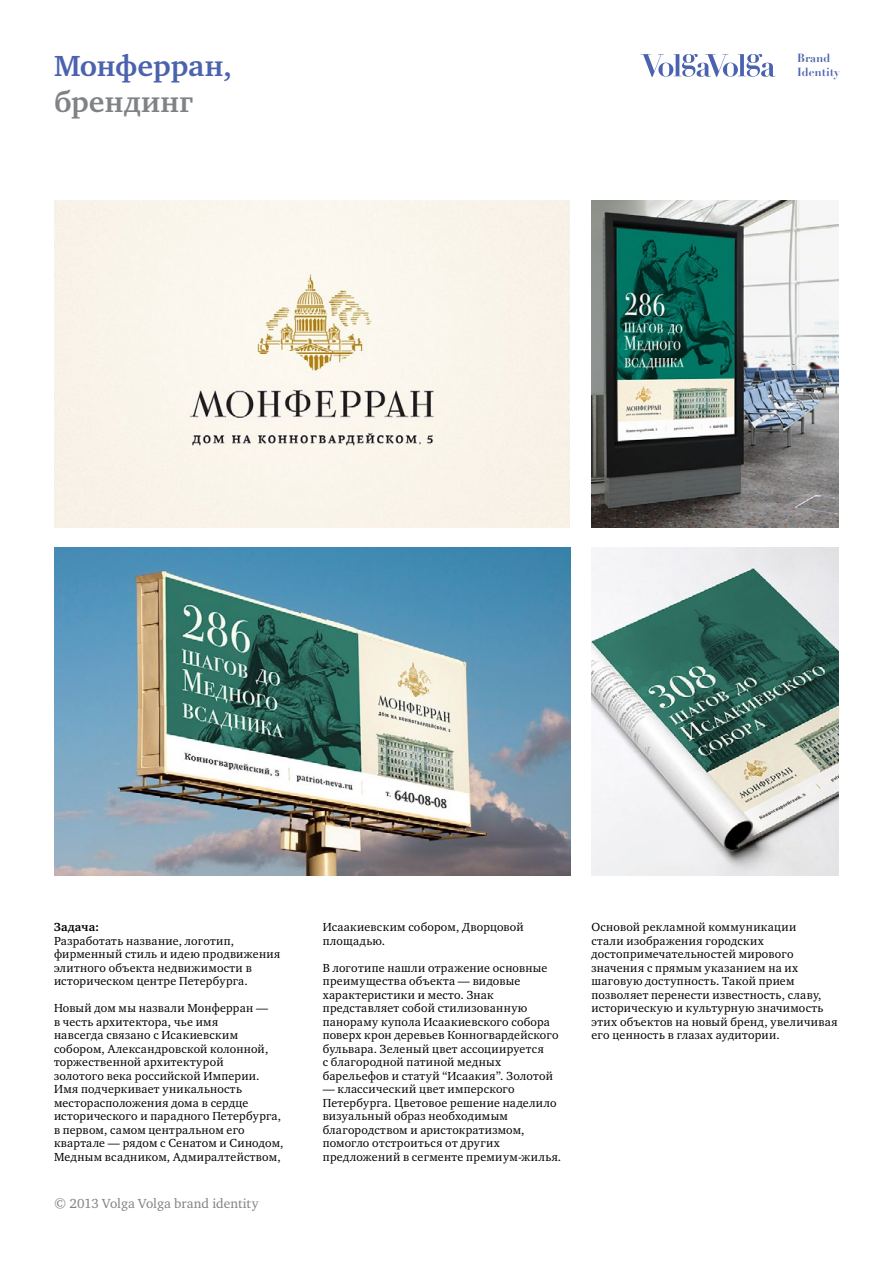
<style>
.page{position:relative;width:893px;height:1263px;background:#fff}
.page>*{position:absolute;margin:0;border:0;box-sizing:border-box;transform-origin:0 0}
.t1{font:700 29.85px "Charter ITC";letter-spacing:-.005em;color:#4b63ae}
.t2{font:700 29.85px "Charter ITC";letter-spacing:.01em;color:#808285}
.t3{font:13.5px "Charter ITC";color:#808285}
.t4{font:12px/13.5px "Charter ITC";letter-spacing:.02em;color:#000}
.t5{font:700 12px "Charter ITC";letter-spacing:.015em;color:#000}
.t6{font:700 11.55px "Didot";color:#4b63ae}
</style>
<div class="page">
<svg style="left:641px;top:54px;width:134px;height:23px"></svg>
<div style="left:54px;top:201px;width:515px;height:327px;background:#f9f5ea"></div>
<img style="left:54px;top:548px;width:516px;height:328px">
<img style="left:591px;top:201px;width:248px;height:327px">
<img style="left:591px;top:548px;width:248px;height:328px">
<h1 class="t1" style="left:54px;top:47px;width:180px">Монферран,</h1>
<h1 class="t2" style="left:54px;top:83px;width:141px">брендинг</h1>
<p class="t6" style="left:797px;top:51px;width:35px">Brand</p>
<p class="t6" style="left:797px;top:65px;width:44px">Identity</p>
<p class="t5" style="left:54px;top:919px;width:47px">Задача:</p>
<p class="t4" style="left:54px;top:934px;width:228px">Разработать название, логотип, фирменный стиль и идею продвижения элитного объекта недвижимости в историческом центре Петербурга.</p>
<p class="t4" style="left:54px;top:1001px;width:231px">Новый дом мы назвали Монферран —<br>в честь архитектора, чье имя<br>навсегда связано с Исакиевским собором, Александровской колонной, торжественной архитектурой<br>золотого века российской Империи.<br>Имя подчеркивает уникальность месторасположения дома в сердце исторического и парадного Петербурга, в первом, самом центральном его квартале — рядом с Сенатом и Синодом, Медным всадником, Адмиралтейством,</p>
<p class="t3" style="left:54px;top:1195px;width:206px">© 2013 Volga Volga brand identity</p>
<p class="t4" style="left:323px;top:920px;width:202px">Исаакиевским собором, Дворцовой площадью.</p>
<p class="t4" style="left:323px;top:961px;width:237px">В логотипе нашли отражение основные преимущества объекта — видовые характеристики и место. Знак представляет собой стилизованную панораму купола Исаакиевского собора поверх крон деревьев Конногвардейского бульвара. Зеленый цвет ассоциируется<br>с благородной патиной медных барельефов и статуй “Исаакия”. Золотой</p>
<p class="t4" style="left:323px;top:1082px;width:240px">— классический цвет имперского Петербурга. Цветовое решение наделило визуальный образ необходимым благородством и аристократизмом, помогло отстроиться от других предложений в сегменте премиум-жилья.</p>
<p class="t4" style="left:591px;top:920px;width:248px">Основой рекламной коммуникации<br>стали изображения городских достопримечательностей мирового значения с прямым указанием на их шаговую доступность. Такой прием позволяет перенести известность, славу, историческую и культурную значимость этих объектов на новый бренд, увеличивая его ценность в глазах аудитории.</p>
</div>
